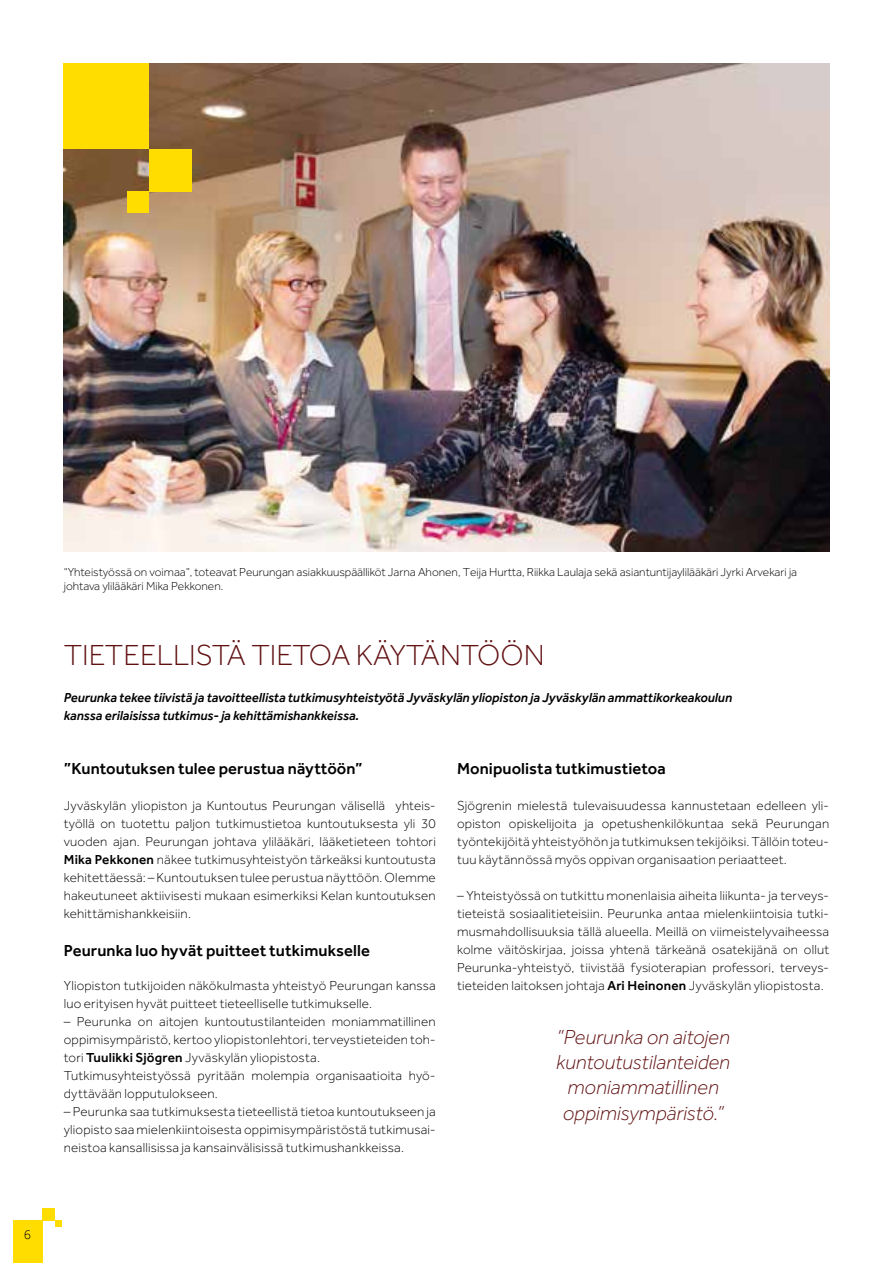
<style>
.page{position:relative;width:893px;height:1263px;background:#fff}
.page>*{position:absolute;margin:0;border:0;box-sizing:border-box;transform-origin:0 0}
.t1{font:300 30px "Effra";color:#611112}
.t2{font:italic 300 21px/25.2px "Effra";color:#611112;text-align:center}
.t3{font:500 16.5px "Effra";letter-spacing:.005em;color:#000}
.t4{font:300 13.5px/18px "Effra";letter-spacing:.015em;color:#000;text-align:justify}
.t5{font:italic 500 13.5px/18px "Effra";color:#000}
.t6{font:300 12px/14.4px "Effra";color:#000}
.s1{font-weight:500}
</style>
<div class="page">
<div style="left:13px;top:1220px;width:30px;height:43px;background:#fd0"></div>
<div style="left:43px;top:1208px;width:12px;height:12px;background:#fd0"></div>
<div style="left:55px;top:1220px;width:7px;height:7px;background:#fd0"></div>
<img style="left:64px;top:64px;width:765px;height:487px">
<div style="left:64px;top:64px;width:85px;height:85px;background:#fd0"></div>
<div style="left:149px;top:149px;width:42px;height:42px;background:#fd0"></div>
<div style="left:128px;top:191px;width:21px;height:22px;background:#fd0"></div>
<p class="t4" style="left:24px;top:1225px;width:9px">6</p>
<p class="t6" style="left:64px;top:564px;width:735px">“Yhteistyössä on voimaa”, toteavat Peurungan asiakkuuspäälliköt Jarna Ahonen, Teija Hurtta, Riikka Laulaja sekä asiantuntijaylilääkäri Jyrki Arvekari ja johtava ylilääkäri Mika Pekkonen.</p>
<h1 class="t1" style="left:64px;top:638px;width:482px">TIETEELLISTÄ TIETOA KÄYTÄNTÖÖN</h1>
<p class="t5" style="left:64px;top:688px;width:670px">Peurunka tekee tiivistä ja tavoitteellista tutkimusyhteistyötä Jyväskylän yliopiston ja Jyväskylän ammattikorkeakoulun kanssa erilaisissa tutkimus- ja kehittämishankkeissa.</p>
<p class="t3" style="left:64px;top:759px;width:301px">”Kuntoutuksen tulee perustua näyttöön”</p>
<p class="t4" style="left:64px;top:796px;width:374px">Jyväskylän yliopiston ja Kuntoutus Peurungan välisellä yhteis&shy;työllä on tuotettu paljon tutkimustietoa kuntoutuksesta yli 30 vuoden ajan. Peurungan johtava ylilääkäri, lääketieteen tohtori <span class="s1">Mika Pekkonen</span> näkee tutkimusyhteistyön tärkeäksi kuntoutusta kehitettäessä: – Kuntoutuksen tulee perustua näyttöön. Olemme hakeutuneet aktiivisesti mukaan esimerkiksi Kelan kuntoutuksen kehittämishankkeisiin.</p>
<p class="t3" style="left:64px;top:940px;width:308px">Peurunka luo hyvät puitteet tutkimukselle</p>
<p class="t4" style="left:64px;top:976px;width:374px">Yliopiston tutkijoiden näkökulmasta yhteistyö Peurungan kanssa luo erityisen hyvät puitteet tieteelliselle tutkimukselle.</p>
<p class="t4" style="left:64px;top:1012px;width:374px;text-align:left">– Peurunka on aitojen kuntoutustilanteiden moniammatillinen oppimisympäristö, kertoo yliopistonlehtori, terveystieteiden toh&shy;tori <span class="s1">Tuulikki Sjögren</span> Jyväskylän yliopistosta.<br>Tutkimusyhteistyössä pyritään molempia organisaatioita hyö&shy;dyttävään lopputulokseen.</p>
<p class="t4" style="left:64px;top:1102px;width:374px">– Peurunka saa tutkimuksesta tieteellistä tietoa kuntoutukseen ja yliopisto saa mielenkiintoisesta oppimisympäristöstä tutkimusai&shy;neistoa kansallisissa ja kansainvälisissä tutkimushankkeissa.</p>
<p class="t3" style="left:457px;top:758px;width:210px">Monipuolista tutkimustietoa</p>
<p class="t4" style="left:457px;top:796px;width:374px">Sjögrenin mielestä tulevaisuudessa kannustetaan edelleen yli&shy;opiston opiskelijoita ja opetushenkilökuntaa sekä Peurungan työntekijöitä yhteistyöhön ja tutkimuksen tekijöiksi. Tällöin toteu&shy;tuu käytännössä myös oppivan organisaation periaatteet.</p>
<p class="t4" style="left:457px;top:886px;width:374px">– Yhteistyössä on tutkittu monenlaisia aiheita liikunta- ja terveys&shy;tieteistä sosiaalitieteisiin. Peurunka antaa mielenkiintoisia tutki&shy;musmahdollisuuksia tällä alueella. Meillä on viimeistelyvaiheessa kolme väitöskirjaa, joissa yhtenä tärkeänä osatekijänä on ollut Peurunka-yhteistyö, tiivistää fysioterapian professori, terveys&shy;tieteiden laitoksen johtaja <span class="s1">Ari Heinonen</span> Jyväskylän yliopistosta.</p>
<h2 class="t2" style="left:556px;top:1024px;width:175px">”Peurunka on aitojen kuntoutustilanteiden moniammatillinen oppimisympäristö.”</h2>
</div>
